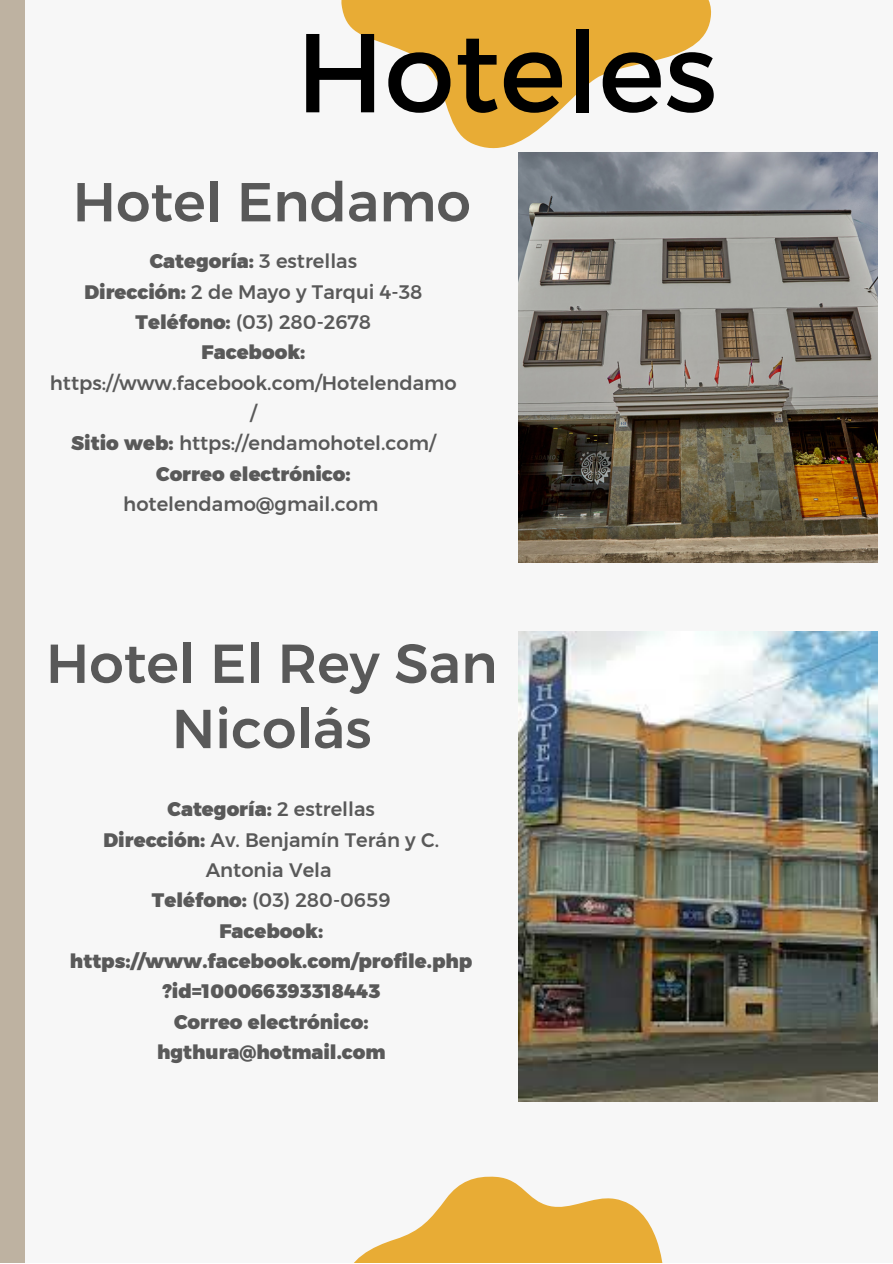
<style>
.page{position:relative;width:893px;height:1264px;background:#fff}
.page>*{position:absolute;margin:0;border:0;box-sizing:border-box;transform-origin:0 0}
.t1{font:111.9px "Montserrat";color:#000}
.t2{font:54.75px/65.2px "Kief Montaser Medium";color:#595959;text-align:center}
.t3{font:19.5px/30.3px "Kief Montaser Medium";color:#595959;text-align:center}
.t4{font:19.5px/30.3px "Kief Montaser Black";color:#595959;text-align:center}
.s1{font-family:"Kief Montaser Medium"}
.s2{font-family:"Kief Montaser Black"}
</style>
<div class="page">
<div style="left:0;top:0;width:892px;height:1262px;background:#f7f7f7"></div>
<svg style="left:341px;top:0;width:406px;height:153px"></svg>
<svg style="left:355px;top:1176px;width:308px;height:86px;fill:#e8ac35"></svg>
<div style="left:0;top:0;width:25px;height:1262px;background:#beb2a1"></div>
<img style="left:518px;top:153px;width:359px;height:409px">
<img style="left:518px;top:631px;width:359px;height:470px">
<h1 class="t1" style="left:296px;top:0;width:423px">Hoteles</h1>
<h2 class="t2" style="left:73px;top:169px;width:399px">Hotel Endamo</h2>
<p class="t4" style="left:150px;top:246px;width:209px">Categoría: <span class="s1">3 estrellas</span></p>
<p class="t3" style="left:84px;top:276px;width:340px"><span class="s2">Dirección:</span> 2 de Mayo y Tarqui 4-38<br><span class="s2">Teléfono:</span> (03) 280-2678</p>
<p class="t4" style="left:201px;top:337px;width:105px">Facebook:</p>
<p class="t3" style="left:50px;top:367px;width:408px">https://www.facebook.com/Hotelendamo /<br><span class="s2">Sitio web:</span> https://endamohotel.com/</p>
<p class="t4" style="left:156px;top:458px;width:196px">Correo electrónico:</p>
<p class="t3" style="left:123px;top:489px;width:256px">hotelendamo@gmail.com</p>
<h2 class="t2" style="left:46px;top:630px;width:453px">Hotel El Rey San<br>Nicolás</h2>
<p class="t4" style="left:168px;top:794px;width:209px">Categoría: <span class="s1">2 estrellas</span></p>
<p class="t3" style="left:103px;top:824px;width:337px"><span class="s2">Dirección:</span> Av. Benjamín Terán y C.<br>Antonia Vela<br><span class="s2">Teléfono:</span> (03) 280-0659</p>
<p class="t4" style="left:70px;top:915px;width:404px">Facebook: https://www.facebook.com/profile.php ?id=100066393318443<br>Correo electrónico: hgthura@hotmail.com</p>
</div>
